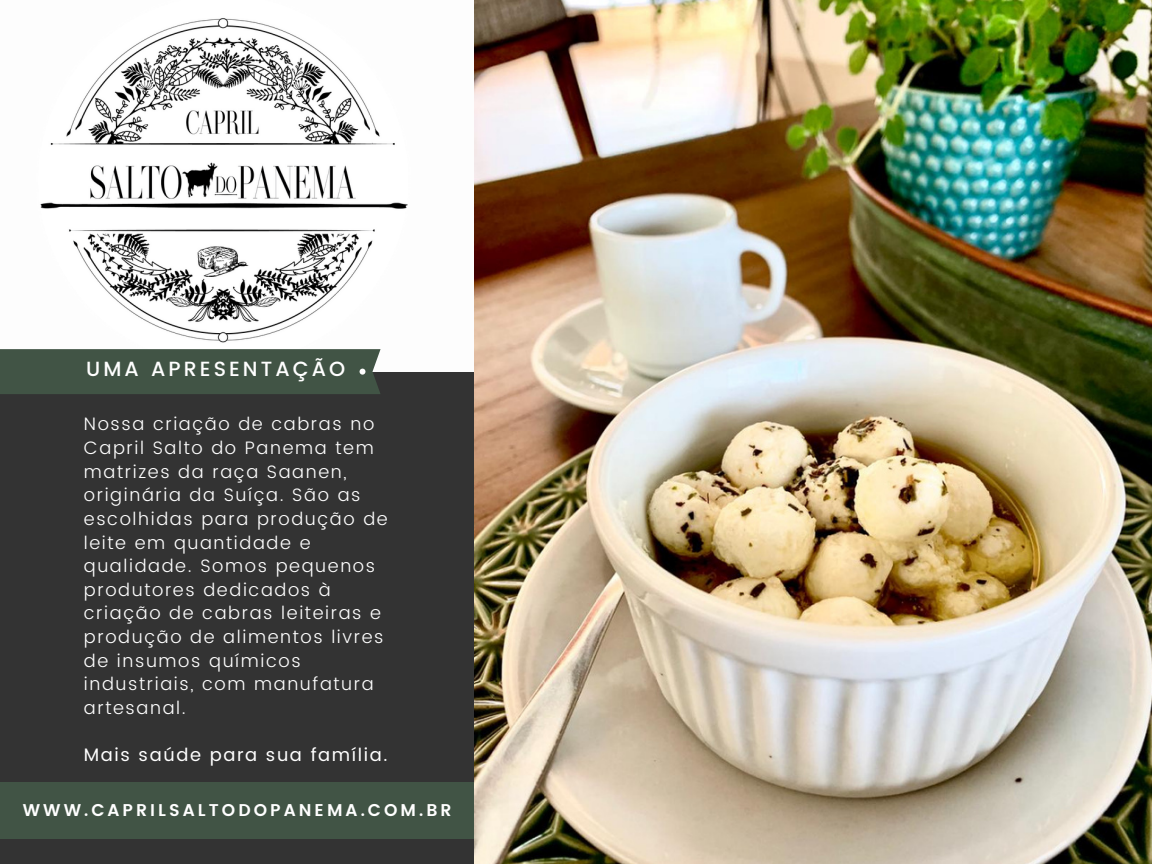
<style>
.page{position:relative;width:1152px;height:864px;background:#333}
.page>*{position:absolute;margin:0;border:0;box-sizing:border-box;transform-origin:0 0}
.t1{font:500 20.55px "Poppins";letter-spacing:.15em;color:#fff}
.t2{font:300 18px/23.7px "Poppins";letter-spacing:.09em;color:#fff}
.t3{font:18px "Poppins";letter-spacing:.09em;color:#fff}
.t4{font:600 17.1px "Poppins";letter-spacing:.18em;color:#fff}
</style>
<div class="page">
<div style="left:0;top:782px;width:576px;height:57px;background:#415445"></div>
<div style="left:0;top:0;width:475px;height:371px;background:#fdfdfd"></div>
<img style="left:40px;top:18px;width:383px;height:354px">
<div style="left:0;top:349px;width:381px;height:45px;background:#415445"></div>
<img style="left:475px;top:0;width:677px;height:864px">
<p class="t1" style="left:86px;top:357px;width:260px">UMA APRESENTAÇÃO</p>
<p class="t2" style="left:84px;top:412px;width:305px">Nossa criação de cabras no<br>Capril Salto do Panema tem matrizes da raça Saanen, originária da Suíça. São as escolhidas para produção de leite em quantidade e qualidade. Somos pequenos produtores dedicados à criação de cabras leiteiras e produção de alimentos livres de insumos químicos industriais, com manufatura artesanal.</p>
<p class="t3" style="left:84px;top:744px;width:305px">Mais saúde para sua família.</p>
<p class="t4" style="left:23px;top:800px;width:430px">WWW.CAPRILSALTODOPANEMA.COM.BR</p>
</div>
